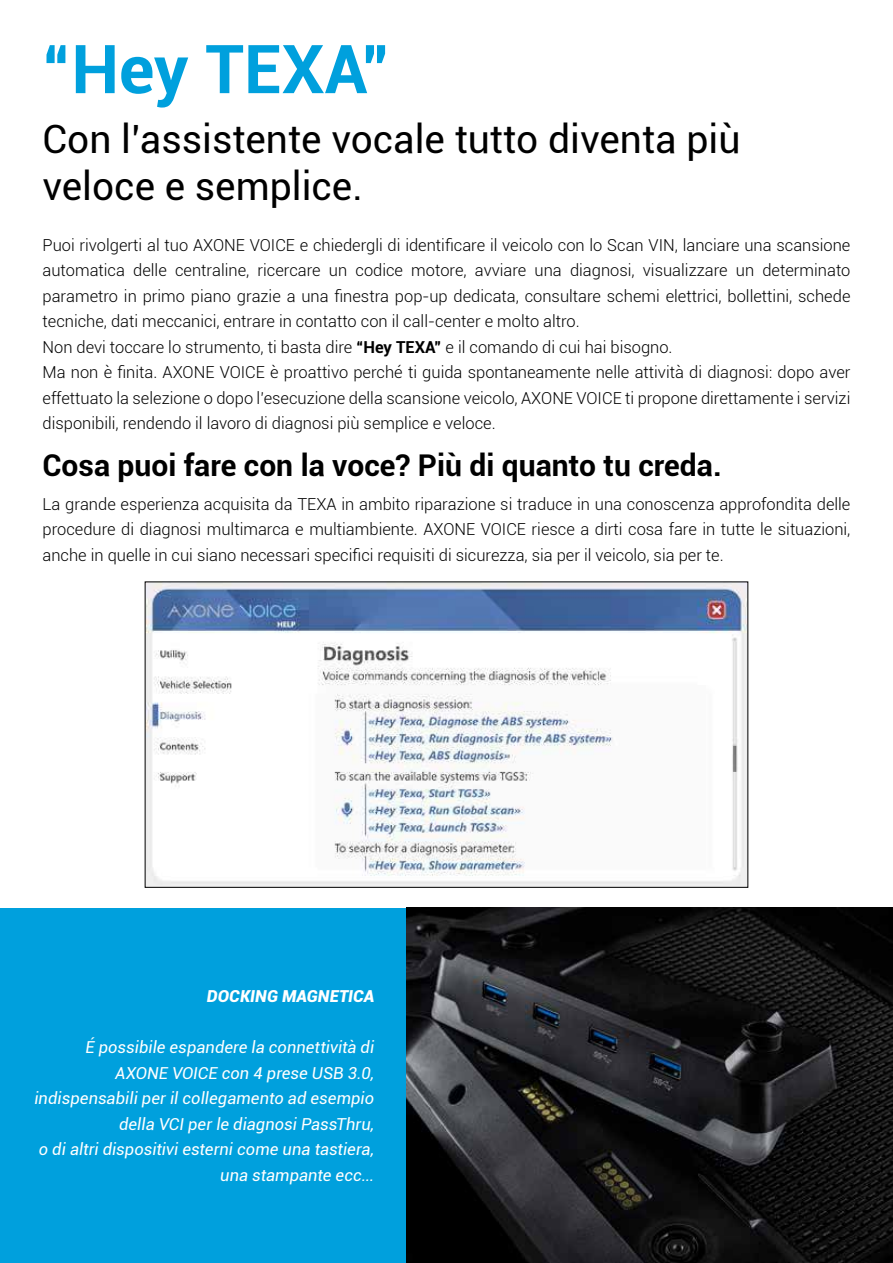
<style>
.page{position:relative;width:893px;height:1263px;background:#fff}
.page>*{position:absolute;margin:0;border:0;box-sizing:border-box;transform-origin:0 0}
.t1{font:700 67.5px "Roboto";color:#00a0dd}
.t2{font:39px/46.8px "Roboto";color:#000}
.t3{font:700 30px "Roboto";color:#000}
.t4{font:300 16.5px/25.5px "Roboto";color:#000}
.t5{font:italic 16.5px/25.5px "Roboto";letter-spacing:.005em;color:#fff;text-align:right}
.t6{font:italic 900 16.5px "Roboto";letter-spacing:.005em;color:#fff}
.s1{font-weight:700}
</style>
<div class="page">
<div style="left:0;top:908px;width:893px;height:355px;background:#00a0dd"></div>
<img style="left:406px;top:908px;width:487px;height:355px">
<img style="left:147px;top:583px;width:599px;height:303px">
<h1 class="t1" style="left:43px;top:22px;width:350px">“Hey TEXA”</h1>
<h2 class="t2" style="left:43px;top:114px;width:699px">Con l’assistente vocale tutto diventa più veloce e semplice.</h2>
<p class="t4" style="left:43px;top:231px;width:809px">Puoi rivolgerti al tuo AXONE VOICE e chiedergli di identificare il veicolo con lo Scan VIN, lanciare una scansione automatica delle centraline, ricercare un codice motore, avviare una diagnosi, visualizzare un determinato parametro in primo piano grazie a una finestra pop-up dedicata, consultare schemi elettrici, bollettini, schede tecniche, dati meccanici, entrare in contatto con il call-center e molto altro.<br>Non devi toccare lo strumento, ti basta dire <span class="s1">“Hey TEXA”</span> e il comando di cui hai bisogno.<br>Ma non è finita. AXONE VOICE è proattivo perché ti guida spontaneamente nelle attività di diagnosi: dopo aver effettuato la selezione o dopo l’esecuzione della scansione veicolo, AXONE VOICE ti propone direttamente i servizi disponibili, rendendo il lavoro di diagnosi più semplice e veloce.</p>
<h3 class="t3" style="left:43px;top:444px;width:681px">Cosa puoi fare con la voce? Più di quanto tu creda.</h3>
<p class="t4" style="left:43px;top:490px;width:809px;text-align:justify">La grande esperienza acquisita da TEXA in ambito riparazione si traduce in una conoscenza approfondita delle procedure di diagnosi multimarca e multiambiente. AXONE VOICE riesce a dirti cosa fare in tutte le situazioni, anche in quelle in cui siano necessari specifici requisiti di sicurezza, sia per il veicolo, sia per te.</p>
<p class="t6" style="left:207px;top:984px;width:169px">DOCKING MAGNETICA</p>
<p class="t5" style="left:34px;top:1034px;width:341px">É possibile espandere la connettività di AXONE VOICE con 4 prese USB 3.0, indispensabili per il collegamento ad esempio della VCI per le diagnosi PassThru,<br>o di altri dispositivi esterni come una tastiera, una stampante ecc...</p>
</div>
